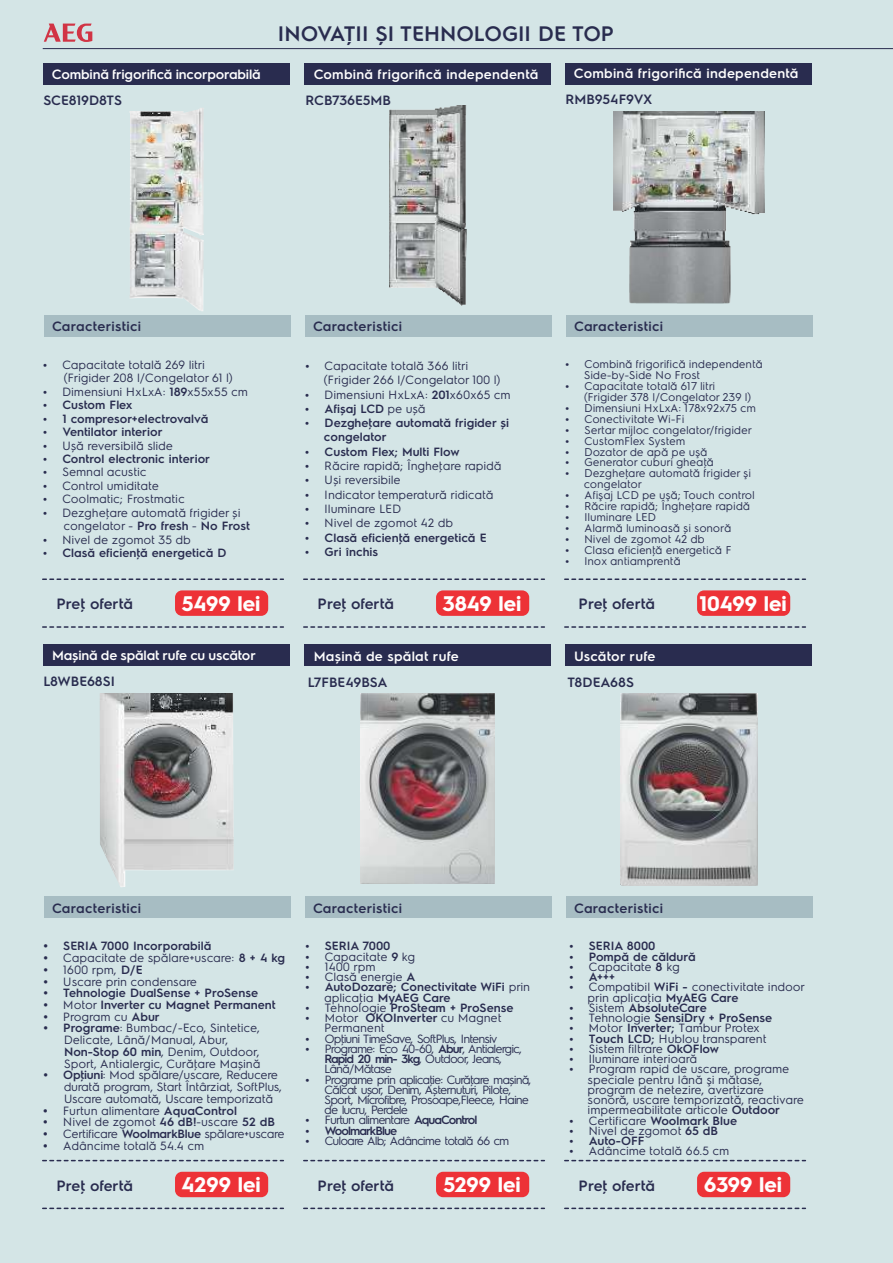
<style>
.page{position:relative;width:893px;height:1263px;background:#d4e5e6}
.page>*{position:absolute;margin:0;border:0;box-sizing:border-box;transform-origin:0 0}
.t1{font:700 21.15px "Electrolux Sans";color:#fefefe}
.t2{font:600 21px "Electrolux Sans";color:#292c4f}
.t3{font:600 15px "Electrolux Sans";letter-spacing:-.005em;color:#292c4f}
.t4{font:600 13.5px "Electrolux Sans";letter-spacing:.015em;color:#fefefe}
.t5{font:600 13.5px "Electrolux Sans";letter-spacing:.02em;color:#292c4f}
.t6{font:600 13.5px "Electrolux Sans";letter-spacing:-.015em;color:#fefefe}
.t7{font:600 13.5px "Electrolux Sans";letter-spacing:-.01em;color:#292c4f}
.t8{font:600 13.5px "Electrolux Sans";color:#292c4f}
.t9{font:600 13.5px "Electrolux Sans";letter-spacing:-.005em;color:#292c4f}
.t10{font:12px/10.2px "Electrolux Sans";color:#292c4f}
.t11{font:12px/10.2px "Electrolux Sans";letter-spacing:-.07em;color:#292c4f}
.t12{font:600 12px/14.2px "Electrolux Sans";color:#292c4f}
.t13{font:11.25px/10.9px "Electrolux Sans";color:#292c4f}
.s1{font-weight:600}
</style>
<div class="page">
<div style="left:304px;top:644px;width:247px;height:22px;background:#292c4f"></div>
<img style="left:361px;top:694px;width:134px;height:190px">
<div style="left:43px;top:63px;width:247px;height:21px;background:#292c4f"></div>
<div style="left:44px;top:315px;width:247px;height:22px;background:#a7bdc3"></div>
<div style="left:304px;top:63px;width:247px;height:21px;background:#292c4f"></div>
<div style="left:305px;top:315px;width:247px;height:22px;background:#a7bdc3"></div>
<div style="left:565px;top:63px;width:247px;height:21px;background:#292c4f"></div>
<div style="left:566px;top:315px;width:247px;height:22px;background:#a7bdc3"></div>
<div style="left:43px;top:644px;width:247px;height:22px;background:#292c4f"></div>
<div style="left:44px;top:897px;width:247px;height:21px;background:#a7bdc3"></div>
<div style="left:305px;top:897px;width:247px;height:21px;background:#a7bdc3"></div>
<div style="left:565px;top:644px;width:247px;height:22px;background:#292c4f"></div>
<div style="left:566px;top:897px;width:247px;height:21px;background:#a7bdc3"></div>
<img style="left:620px;top:693px;width:137px;height:192px">
<hr style="left:43px;top:48px;width:850px;height:1px;background:#292c4f">
<svg style="left:44px;top:24px;width:48px;height:18px"></svg>
<img style="left:129px;top:108px;width:75px;height:203px">
<img style="left:389px;top:106px;width:77px;height:199px">
<img style="left:613px;top:111px;width:151px;height:193px">
<img style="left:100px;top:693px;width:134px;height:194px">
<svg style="left:43px;top:578px;width:240px;height:2px"></svg>
<svg style="left:43px;top:626px;width:240px;height:2px"></svg>
<svg style="left:304px;top:578px;width:240px;height:2px"></svg>
<svg style="left:304px;top:626px;width:240px;height:2px"></svg>
<svg style="left:565px;top:578px;width:240px;height:2px"></svg>
<svg style="left:565px;top:626px;width:240px;height:2px"></svg>
<div style="left:436px;top:590px;width:93px;height:26px;background:#ed3237;border-radius:7px"></div>
<svg style="left:43px;top:1160px;width:240px;height:1px"></svg>
<svg style="left:43px;top:1207px;width:240px;height:2px"></svg>
<svg style="left:304px;top:1160px;width:240px;height:1px"></svg>
<svg style="left:304px;top:1207px;width:240px;height:2px"></svg>
<svg style="left:565px;top:1160px;width:240px;height:1px"></svg>
<svg style="left:565px;top:1207px;width:240px;height:2px"></svg>
<div style="left:436px;top:1172px;width:93px;height:25px;background:#ed3237;border-radius:7px"></div>
<div style="left:697px;top:590px;width:93px;height:26px;background:#ed3237;border-radius:7px"></div>
<div style="left:697px;top:1172px;width:93px;height:25px;background:#ed3237;border-radius:7px"></div>
<div style="left:175px;top:590px;width:93px;height:26px;background:#ed3237;border-radius:7px"></div>
<div style="left:175px;top:1172px;width:93px;height:25px;background:#ed3237;border-radius:7px"></div>
<p class="t6" style="left:52px;top:68px;width:210px">Combină frigorifică incorporabilă</p>
<p class="t7" style="left:43px;top:94px;width:80px">SCE819D8TS</p>
<h2 class="t2" style="left:278px;top:24px;width:338px">INOVAŢII ȘI TEHNOLOGII DE TOP</h2>
<p class="t4" style="left:314px;top:68px;width:226px">Combină frigorifică independentă</p>
<p class="t7" style="left:305px;top:95px;width:87px">RCB736E5MB</p>
<p class="t4" style="left:574px;top:67px;width:226px">Combină frigorifică independentă</p>
<p class="t7" style="left:566px;top:94px;width:88px">RMB954F9VX</p>
<p class="t5" style="left:52px;top:320px;width:90px">Caracteristici</p>
<p class="t5" style="left:313px;top:320px;width:90px">Caracteristici</p>
<p class="t5" style="left:574px;top:320px;width:90px">Caracteristici</p>
<p class="t10" style="left:62px;top:359px;width:187px;line-height:13.5px">Capacitate totală 269 litri (Frigider 208 l/Congelator 61 l)<br>Dimensiuni HxLxA: <span class="s1">189</span>x55x55 cm<br><span class="s1">Custom Flex<br>1 compresor+electrovalvă<br>Ventilator interior</span></p>
<p class="t10" style="left:62px;top:441px;width:112px">Ușă reversibilă slide</p>
<p class="t12" style="left:62px;top:452px;width:149px">Control electronic interior</p>
<p class="t10" style="left:62px;top:466px;width:189px;line-height:13.5px">Semnal acustic<br>Control umiditate<br>Coolmatic; Frostmatic<br>Dezgheţare automată frigider și congelator - <span class="s1">Pro fresh</span> - <span class="s1">No Frost<br></span>Nivel de zgomot 35 db</p>
<p class="t12" style="left:62px;top:546px;width:166px">Clasă eficienţă energetică D</p>
<p class="t10" style="left:324px;top:359px;width:188px;line-height:14.2px">Capacitate totală 366 litri (Frigider 266 l/Congelator 100 l)<br>Dimensiuni HxLxA: <span class="s1">201</span>x60x65 cm<br><span class="s1">Afișaj LCD</span> pe ușă<br><span class="s1">Dezgheţare automată frigider și congelator<br>Custom Flex; Multi Flow</span></p>
<p class="t10" style="left:325px;top:459px;width:179px;line-height:14.2px">Răcire rapidă; Îngheţare rapidă<br>Uși reversibile<br>Indicator temperatură ridicată<br>Iluminare LED<br>Nivel de zgomot 42 db</p>
<p class="t12" style="left:325px;top:531px;width:164px">Clasă eficienţă energetică E<br>Gri închis</p>
<p class="t13" style="left:584px;top:359px;width:180px">Combină frigorifică independentă<br>Side-by-Side No Frost<br>Capacitate totală 617 litri<br>(Frigider 378 l/Congelator 239 l)<br>Dimensiuni HxLxA: 178x92x75 cm<br>Conectivitate Wi-Fi<br>Sertar mijloc congelator/frigider<br>CustomFlex System<br>Dozator de apă pe uşă<br>Generator cuburi gheaţă<br>Dezgheţare automată frigider şi congelator<br>Afişaj LCD pe uşă; Touch control<br>Răcire rapidă; Îngheţare rapidă<br>Iluminare LED<br>Alarmă luminoasă și sonoră<br>Nivel de zgomot 42 db<br>Clasa eficienţă energetică F<br>Inox antiamprentă</p>
<p class="t3" style="left:57px;top:597px;width:78px">Preţ ofertă</p>
<h1 class="t1" style="left:182px;top:594px;width:80px">5499 lei</h1>
<p class="t3" style="left:318px;top:597px;width:78px">Preţ ofertă</p>
<h1 class="t1" style="left:443px;top:594px;width:80px">3849 lei</h1>
<p class="t3" style="left:579px;top:597px;width:78px">Preţ ofertă</p>
<h1 class="t1" style="left:699px;top:594px;width:89px">10499 lei</h1>
<p class="t6" style="left:52px;top:649px;width:205px">Mașină de spălat rufe cu uscător</p>
<p class="t9" style="left:44px;top:675px;width:73px">L8WBE68SI</p>
<p class="t4" style="left:314px;top:650px;width:147px">Mașină de spălat rufe</p>
<p class="t8" style="left:308px;top:676px;width:82px">L7FBE49BSA</p>
<p class="t4" style="left:574px;top:650px;width:83px">Uscător rufe</p>
<p class="t8" style="left:567px;top:676px;width:68px">T8DEA68S</p>
<p class="t5" style="left:52px;top:902px;width:90px">Caracteristici</p>
<p class="t5" style="left:313px;top:902px;width:90px">Caracteristici</p>
<p class="t5" style="left:574px;top:902px;width:90px">Caracteristici</p>
<p class="t10" style="left:63px;top:941px;width:223px;line-height:11.7px"><span class="s1">SERIA 7000 Incorporabilă<br></span>Capacitate de spălare+uscare: <span class="s1">8 + 4 kg<br></span>1600 rpm, <span class="s1">D/E<br></span>Uscare prin condensare</p>
<p class="t10" style="left:63px;top:988px;width:223px;line-height:11.7px"><span class="s1">Tehnologie DualSense + ProSense </span>Motor <span class="s1">Inverter cu Magnet Permanent </span>Program cu <span class="s1">Abur<br>Programe</span>: Bumbac/-Eco, Sintetice, Delicate, Lână/Manual, Abur, <span class="s1">Non-Stop 60 min</span>, Denim, Outdoor, Sport, Antialergic, Curăţare Mașină <span class="s1">Opţiuni</span>: Mod spălare/uscare, Reducere durată program, Start Întârziat, SoftPlus, Uscare automată, Uscare temporizată Furtun alimentare <span class="s1">AquaControl<br></span>Nivel de zgomot <span class="s1">46 dB!</span>-uscare <span class="s1">52 dB </span>Certificare <span class="s1">WoolmarkBlue</span> spălare+uscare Adâncime totală 54.4 cm</p>
<p class="t3" style="left:57px;top:1179px;width:78px">Preţ ofertă</p>
<h1 class="t1" style="left:181px;top:1175px;width:81px">4299 lei</h1>
<p class="t11" style="left:325px;top:941px;width:209px"><span class="s1">SERIA 7000<br></span>Capacitate <span class="s1">9</span> kg<br>1400 rpm<br>Clasă energie <span class="s1">A<br>AutoDozare; Conectivitate WiFi</span> prin aplicaţia <span class="s1">MyAEG Care<br></span>Tehnologie <span class="s1">ProSteam + ProSense<br></span>Motor <span class="s1">OKOInverter</span> cu Magnet<br>Permanent<br>Opţiuni TimeSave, SoftPlus, Intensiv<br>Programe: Eco 40-60, <span class="s1">Abur</span>, Antialergic,<br><span class="s1">Rapid 20 min- 3kg</span>, Outdoor, Jeans,<br>Lână/Mătase<br>Programe prin aplicaţie: Curăţare mașină,<br>Călcat ușor, Denim, Așternuturi, Pilote,<br>Sport, Microfibre, Prosoape,Fleece, Haine de lucru, Perdele<br>Furtun alimentare <span class="s1">AquaControl<br>WoolmarkBlue</span></p>
<p class="t11" style="left:325px;top:1136px;width:186px">Culoare Alb; Adâncime totală 66 cm</p>
<p class="t3" style="left:318px;top:1179px;width:78px">Preţ ofertă</p>
<h1 class="t1" style="left:443px;top:1175px;width:79px">5299 lei</h1>
<p class="t10" style="left:588px;top:941px;width:219px"><span class="s1">SERIA 8000<br>Pompă de căldură<br></span>Capacitate <span class="s1">8</span> kg<br><span class="s1">A+++<br></span>Compatibil <span class="s1">WiFi -</span> conectivitate indoor prin aplicaţia <span class="s1">MyAEG Care<br></span>Sistem <span class="s1">AbsoluteCare<br></span>Tehnologie <span class="s1">SensiDry + ProSense<br></span>Motor <span class="s1">Inverter;</span> Tambur Protex<br><span class="s1">Touch LCD;</span> Hublou transparent<br>Sistem filtrare <span class="s1">OkOFlow<br></span>Iluminare interioară<br>Program rapid de uscare, programe speciale pentru lână şi mătase, program de netezire, avertizare sonoră, uscare temporizată, reactivare impermeabilitate articole <span class="s1">Outdoor<br></span>Certificare <span class="s1">Woolmark Blue<br></span>Nivel de zgomot <span class="s1">65 dB<br>Auto-OFF</span></p>
<p class="t10" style="left:589px;top:1146px;width:142px">Adâncime totală 66.5 cm</p>
<p class="t3" style="left:579px;top:1179px;width:78px">Preţ ofertă</p>
<h1 class="t1" style="left:704px;top:1175px;width:79px">6399 lei</h1>
</div>
